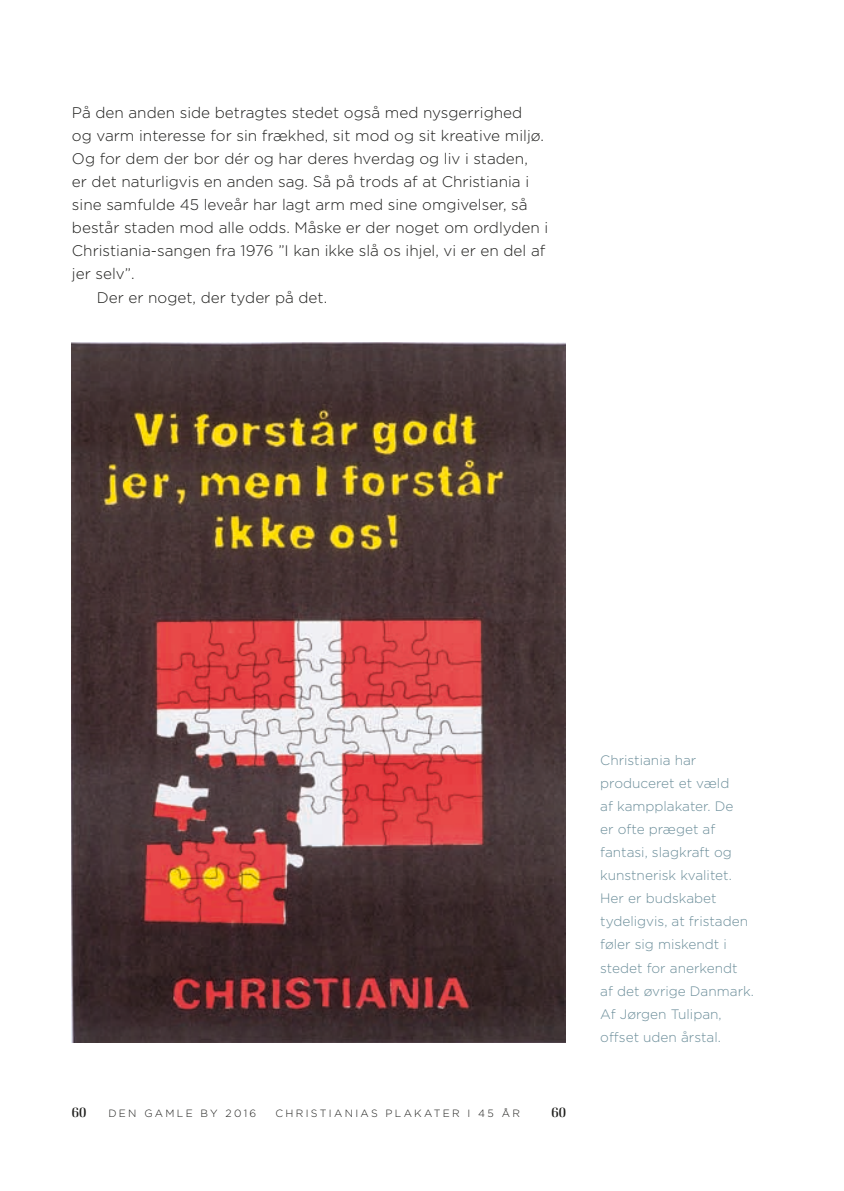
<style>
.page{position:relative;width:844px;height:1191px;background:#fff}
.page>*{position:absolute;margin:0;border:0;box-sizing:border-box;transform-origin:0 0}
.t1{font:300 15.4px "Gotham";color:#1d1d1b}
.t2{font:600 14px "De Archie";color:#1d1d1b}
.t3{font:300 13.65px/23.1px "Gotham";color:#6b8d99}
.t4{font:300 10.5px "Gotham";letter-spacing:.22em;color:#1d1d1b}
</style>
<div class="page">
<img style="left:72px;top:343px;width:494px;height:699px">
<p class="t1" style="left:72px;top:102px;width:451px">På den anden side betragtes stedet også med nysgerrighed</p>
<p class="t1" style="left:72px;top:125px;width:473px">og varm interesse for sin frækhed, sit mod og sit kreative miljø.</p>
<p class="t1" style="left:72px;top:149px;width:457px">Og for dem der bor dér og har deres hverdag og liv i staden,</p>
<p class="t1" style="left:72px;top:172px;width:458px">er det naturligvis en anden sag. Så på trods af at Christiania i</p>
<p class="t1" style="left:72px;top:195px;width:457px">sine samfulde 45 leveår har lagt arm med sine omgivelser, så</p>
<p class="t1" style="left:72px;top:218px;width:477px">består staden mod alle odds. Måske er der noget om ordlyden i</p>
<p class="t1" style="left:72px;top:241px;width:474px">Christiania-sangen fra 1976 ”I kan ikke slå os ihjel, vi er en del af</p>
<p class="t1" style="left:72px;top:264px;width:64px">jer selv”.</p>
<p class="t1" style="left:97px;top:287px;width:232px">Der er noget, der tyder på det.</p>
<p class="t2" style="left:72px;top:1104px;width:16px">60</p>
<p class="t4" style="left:108px;top:1106px;width:149px">DEN GAMLE BY 2016</p>
<p class="t4" style="left:275px;top:1106px;width:246px">CHRISTIANIAS PLAKATER I 45 ÅR</p>
<p class="t2" style="left:551px;top:1104px;width:16px">60</p>
<p class="t3" style="left:600px;top:748px;width:155px">Christiania har produceret et væld<br>af kampplakater. De<br>er ofte præget af fantasi, slagkraft og kunstnerisk kvalitet.<br>Her er budskabet tydeligvis, at fristaden føler sig miskendt i stedet for anerkendt<br>af det øvrige Danmark.<br>Af Jørgen Tulipan, offset uden årstal.</p>
</div>
